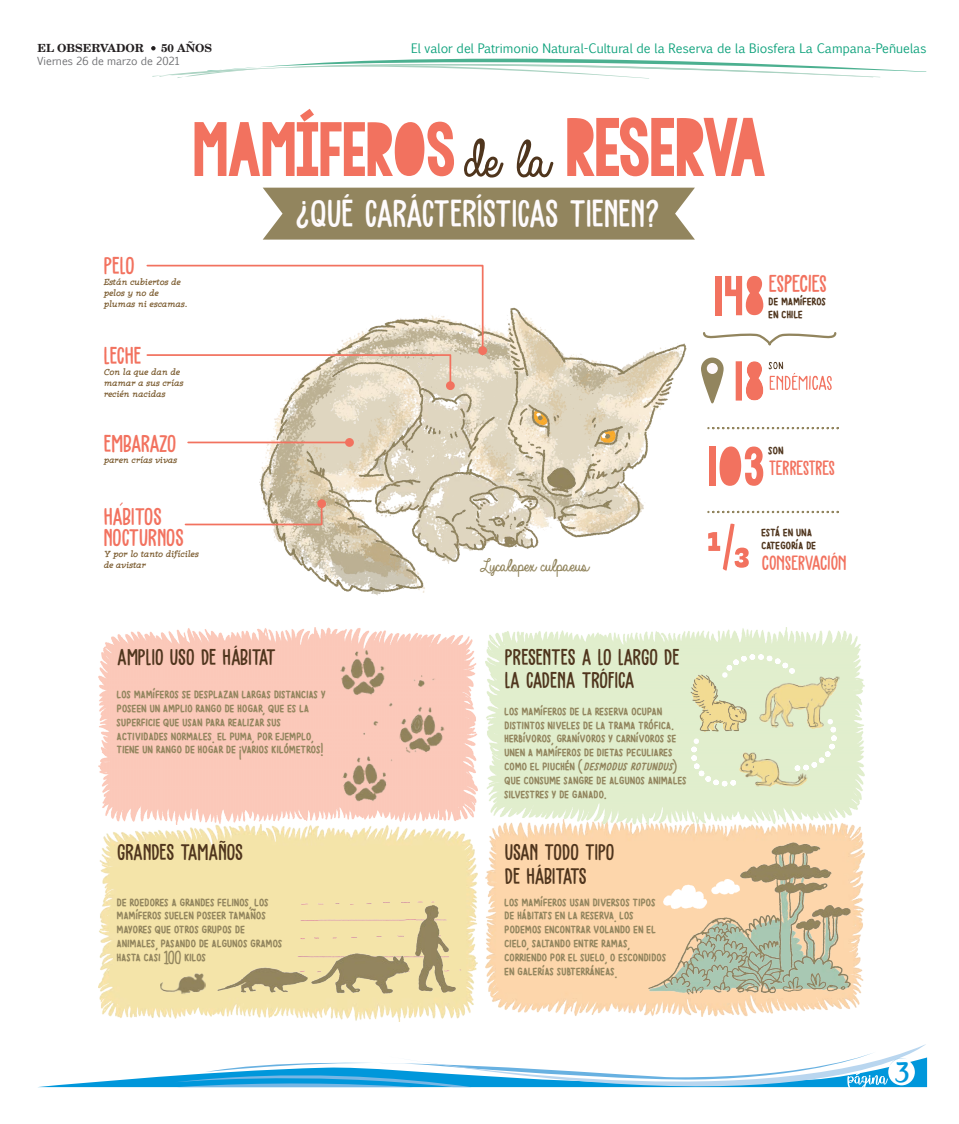
<style>
.page{position:relative;width:959px;height:1124px;background:#fff}
.page>*{position:absolute;margin:0;border:0;box-sizing:border-box;transform-origin:0 0}
.t1{font:72.5px "KGBLESSYOURHEART";letter-spacing:-.01em;color:#f2725f}
.t2{font:52.88px/85.2px "KGBLESSYOURHEART";color:#f2725f;text-align:center}
.t3{font:500 51.38px "Airo";color:#f2725f}
.t4{font:39.12px "Bearskin DEMO";letter-spacing:.005em;color:#fefbfc}
.t5{font:24.5px/21.8px "Bearskin DEMO";color:#f2725f}
.t6{font:24.5px "Bearskin DEMO";letter-spacing:-.03em;color:#f2725f}
.t7{font:23px/23.6px "Bearskin DEMO";color:#4f351d}
.t8{font:20.75px "Bearskin DEMO";letter-spacing:-.025em;color:#f2725f}
.t9{font:20.75px "Bearskin DEMO";color:#f2725f}
.t10{font:19.12px/13.8px "Beautiful Heartbeat";color:#92855e}
.t11{font:19.12px "Beautiful Heartbeat";color:#4f351d}
.t12{font:19px/13.5px "Beautiful Heartbeat";color:#4f351d}
.t13{font:18.75px "Amarillo";color:#0097db}
.t14{font:18.38px "Always In My Heart";color:#92855e}
.t15{font:12.5px "Euphemia CAS";color:#0ca17b}
.t16{font:700 11.25px "New Brunswick";color:#231f20}
.t17{font:italic 700 10.88px/10.9px "Radcliffe Hand Trial";color:#78582b}
.t18{font:10.62px "Euphemia CAS";color:#6c6d70}
.s1{font-family:"Always In My Heart";font-size:55.25px;color:#4f351d}
.s2{font-size:78.12px}
.s3{font-family:"KGBLESSYOURHEART";font-size:52.88px}
.s4{font-family:"Indy Pimp";font-weight:400}
.s5{font-style:italic}
</style>
<div class="page">
<svg style="left:152px;top:59px;width:774px;height:20px"></svg>
<svg style="left:38px;top:1044px;width:889px;height:44px"></svg>
<svg style="left:151px;top:46px;width:4px;height:4px"></svg>
<svg style="left:702px;top:358px;width:20px;height:44px"></svg>
<div style="left:701px;top:357px;width:22px;height:46px;border:2px solid #92855e;border-radius:10px"></div>
<div style="left:706px;top:363px;width:11px;height:11px;background:#fef8fa;border-radius:50%"></div>
<div style="left:263px;top:188px;width:432px;height:51px;background:#92855e"></div>
<img style="left:98px;top:627px;width:379px;height:393px">
<img style="left:331px;top:673px;width:118px;height:132px">
<img style="left:338px;top:648px;width:50px;height:51px">
<img style="left:485px;top:823px;width:379px;height:193px">
<img style="left:648px;top:841px;width:202px;height:153px">
<img style="left:663px;top:879px;width:76px;height:29px">
<img style="left:485px;top:627px;width:379px;height:196px">
<img style="left:690px;top:674px;width:57px;height:57px">
<img style="left:758px;top:674px;width:81px;height:55px">
<img style="left:743px;top:751px;width:66px;height:39px">
<svg style="left:717px;top:650px;width:83px;height:32px;background:#e3efd2"></svg>
<svg style="left:686px;top:733px;width:57px;height:57px;background:#e2eed0"></svg>
<svg style="left:786px;top:714px;width:57px;height:58px;background:#e2eccc"></svg>
<div style="left:298px;top:900px;width:163px;height:72px;background:#f4e4a9"></div>
<img style="left:311px;top:953px;width:98px;height:40px">
<img style="left:160px;top:971px;width:46px;height:23px">
<img style="left:218px;top:967px;width:89px;height:25px">
<img style="left:415px;top:905px;width:40px;height:87px">
<img style="left:260px;top:326px;width:380px;height:266px">
<img style="left:507px;top:307px;width:179px;height:190px">
<div style="left:478px;top:346px;width:9px;height:9px;background:#f2725f;border-radius:50%"></div>
<div style="left:317px;top:499px;width:9px;height:9px;background:#f2725f;border-radius:50%"></div>
<svg style="left:184px;top:504px;width:139px;height:22px"></svg>
<svg style="left:708px;top:427px;width:131px;height:2px"></svg>
<svg style="left:708px;top:510px;width:131px;height:3px"></svg>
<svg style="left:703px;top:332px;width:134px;height:14px"></svg>
<div style="left:446px;top:381px;width:9px;height:9px;background:#f2725f;border-radius:50%"></div>
<svg style="left:146px;top:264px;width:338px;height:120px"></svg>
<div style="left:345px;top:438px;width:9px;height:9px;background:#f2725f;border-radius:50%"></div>
<hr style="left:188px;top:441px;width:159px;height:2px;background:#f2725f">
<p class="t16" style="left:37px;top:41px;width:108px">EL OBSERVADOR</p>
<p class="t16" style="left:161px;top:41px;width:52px">50 AÑOS</p>
<p class="t18" style="left:37px;top:54px;width:145px">Viernes 26 de marzo de 2021</p>
<p class="t15" style="left:411px;top:40px;width:517px">El valor del Patrimonio Natural-Cultural de la Reserva de la Biosfera La Campana-Peñuelas</p>
<h1 class="t1" style="left:192px;top:104px;width:575px">MAMÍFEROS<span class="s1">de la</span> <span class="s2">RESERVA</span></h1>
<h3 class="t4" style="left:310px;top:191px;width:350px">QUÉ CARÁCTERÍSTICAS TIENEN?</h3>
<h3 class="t4" style="left:309px;top:238px;width:15px;rotate:-180deg">?</h3>
<p class="t5" style="left:104px;top:254px;width:32px">PELO</p>
<p class="t17" style="left:104px;top:275px;width:85px">Están cubiertos de pelos y no de plumas ni escamas.</p>
<p class="t5" style="left:104px;top:344px;width:39px">LECHE</p>
<p class="t17" style="left:104px;top:366px;width:81px">Con la que dan de mamar a sus crías recién nacidas</p>
<p class="t6" style="left:104px;top:429px;width:74px">EMBARAZO</p>
<p class="t17" style="left:104px;top:454px;width:75px">paren crías vivas</p>
<p class="t5" style="left:104px;top:504px;width:82px">HABITOS<br>NOCTURNOS</p>
<p class="t17" style="left:104px;top:548px;width:96px">Y por lo tanto difíciles de avistar</p>
<p class="t7" style="left:117px;top:644px;width:160px">AMPLIO USO DE HÁBITAT</p>
<p class="t10" style="left:117px;top:687px;width:210px">los mamíferos se desplazan largas distancias y poseen un amplio rango de hogar, que es la superficie que usan para realizar sus actividades normales. el puma, por ejemplo, tiene un rango de hogar de ¡varios kilómetros!</p>
<p class="t7" style="left:117px;top:839px;width:127px">GRANDES TAMAÑOS</p>
<p class="t10" style="left:117px;top:894px;width:167px">de roedores a grandes felinos, los mamíferos suelen poseer tamaños mayores que otros grupos de animales, pasando de algunos gramos hasta casi 100 kilos</p>
<p class="t14" style="left:478px;top:556px;width:109px">Lycalopex culpaeus</p>
<p class="t5" style="left:713px;top:272px;width:114px"><span class="s3">148</span> ESPECIES</p>
<p class="t12" style="left:769px;top:294px;width:59px">de mamíferos en chile</p>
<h2 class="t2" style="left:708px;top:337px;width:57px">18<br>103</h2>
<h3 class="t3" style="left:699px;top:515px;width:58px">1<span class="s4">/</span>3</h3>
<p class="t12" style="left:769px;top:358px;width:17px">son</p>
<p class="t8" style="left:769px;top:370px;width:65px">ENDÉMICAS</p>
<p class="t12" style="left:769px;top:444px;width:17px">son</p>
<p class="t8" style="left:769px;top:456px;width:68px">TERRESTRES</p>
<p class="t11" style="left:761px;top:522px;width:52px">está en una</p>
<p class="t11" style="left:761px;top:534px;width:57px">categoría de</p>
<p class="t9" style="left:761px;top:550px;width:86px">CONSERVACIÓN</p>
<p class="t7" style="left:505px;top:644px;width:176px">PRESENTES A LO LARGO DE<br>LA CADENA TRÓFICA</p>
<p class="t10" style="left:505px;top:704px;width:184px">los mamíferos de la reserva ocupan distintos niveles de la trama trófica. herbívoros, granívoros y carnívoros se unen a mamíferos de dietas peculiares<br>c o m o e l p i u c h é n ( <span class="s5">desmodusrotundus</span>) que consume sangre de algunos animales silvestres y de ganado.</p>
<p class="t7" style="left:505px;top:839px;width:111px">USAN TODO TIPO<br>DE HÁBITATS</p>
<p class="t10" style="left:505px;top:894px;width:163px">los mamíferos usan diversos tipos de hábitats en la reserva. los podemos encontrar volando en el cielo, saltando entre ramas, corriendo por el suelo, o escondidos en galerías subterráneas.</p>
<p class="t13" style="left:895px;top:1065px;width:15px">3</p>
</div>
